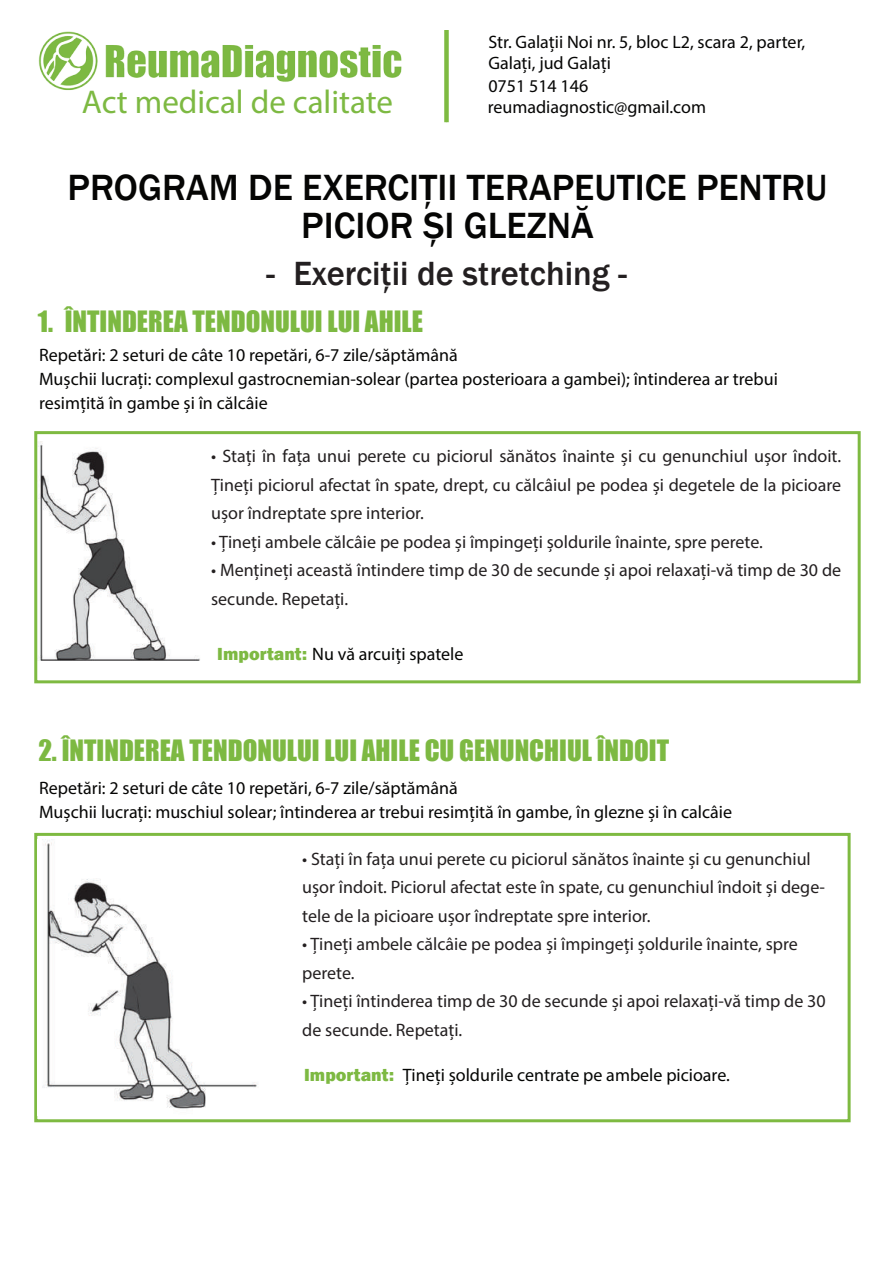
<style>
.page{position:relative;width:893px;height:1263px;background:#fff}
.page>*{position:absolute;margin:0;border:0;box-sizing:border-box;transform-origin:0 0}
.t1{font:500 37.5px/37.5px "Franklin Gothic";color:#050504;text-align:center}
.t2{font:500 34.5px "Franklin Gothic";color:#231f20}
.t3{font:33px "Myriad Pro";color:#7db942}
.t4{font:27px "Impact";color:#7db942}
.t5{font:18px/28.5px "Myriad Pro";color:#231f20}
.t6{font:18px/24px "Myriad Pro";color:#050504}
.t7{font:18px "Myriad Pro";color:#040503}
.s1{font-family:"Franklin Gothic";font-weight:800;color:#7db942}
</style>
<div class="page">
<img style="left:38px;top:442px;width:162px;height:219px">
<img style="left:38px;top:31px;width:364px;height:60px">
<div style="left:444px;top:30px;width:5px;height:92px;background:#7eba41"></div>
<div style="left:34px;top:431px;width:827px;height:252px;border:3px solid #7eba41"></div>
<div style="left:34px;top:833px;width:817px;height:289px;border:3px solid #7eba41"></div>
<img style="left:42px;top:839px;width:216px;height:270px">
<p class="t6" style="left:488px;top:30px;width:318px;line-height:21.6px">Str. Galații Noi nr. 5, bloc L2, scara 2, parter,<br>Galați, jud Galați</p>
<h3 class="t3" style="left:82px;top:81px;width:313px">Act medical de calitate</h3>
<p class="t6" style="left:488px;top:76px;width:220px;line-height:20.2px">0751 514 146 reumadiagnostic@gmail.com</p>
<h1 class="t1" style="left:68px;top:169px;width:761px">PROGRAM DE EXERCIȚII TERAPEUTICE PENTRU<br>PICIOR ȘI GLEZNĂ</h1>
<h2 class="t2" style="left:266px;top:252px;width:362px">- Exerciții de stretching -</h2>
<h3 class="t4" style="left:38px;top:301px;width:387px">1. ÎNTINDEREA TENDONULUI LUI AHILE</h3>
<p class="t6" style="left:39px;top:342px;width:740px">Repetări: 2 seturi de câte 10 repetări, 6-7 zile/săptămână<br>Mușchii lucrați: complexul gastrocnemian-solear (partea posterioara a gambei); întinderea ar trebui resimțită în gambe și în călcâie</p>
<p class="t5" style="left:211px;top:441px;width:632px;text-align:justify">• Stați în fața unui perete cu piciorul sănătos înainte și cu genunchiul ușor îndoit.<br>Țineți piciorul afectat în spate, drept, cu călcâiul pe podea și degetele de la picioare ușor îndreptate spre interior.</p>
<p class="t5" style="left:211px;top:527px;width:553px">• Țineți ambele călcâie pe podea și împingeți șoldurile înainte, spre perete.</p>
<p class="t5" style="left:211px;top:555px;width:632px">• Mențineți această întindere timp de 30 de secunde și apoi relaxați-vă timp de 30 de secunde. Repetați.</p>
<p class="t7" style="left:217px;top:643px;width:248px"><span class="s1">Important:</span> Nu vă arcuiți spatele</p>
<h3 class="t4" style="left:38px;top:729px;width:632px">2. ÎNTINDEREA TENDONULUI LUI AHILE CU GENUNCHIUL ÎNDOIT</h3>
<p class="t6" style="left:39px;top:775px;width:694px">Repetări: 2 seturi de câte 10 repetări, 6-7 zile/săptămână<br>Mușchii lucrați: muschiul solear; întinderea ar trebui resimțită în gambe, în glezne și în calcâie</p>
<p class="t5" style="left:302px;top:844px;width:524px">• Stați în fața unui perete cu piciorul sănătos înainte și cu genunchiul ușor îndoit. Piciorul afectat este în spate, cu genunchiul îndoit și dege&shy;tele de la picioare ușor îndreptate spre interior.</p>
<p class="t5" style="left:302px;top:930px;width:497px">• Țineți ambele călcâie pe podea și împingeți șoldurile înainte, spre perete.</p>
<p class="t5" style="left:302px;top:987px;width:525px">• Țineți întinderea timp de 30 de secunde și apoi relaxați-vă timp de 30 de secunde. Repetați.</p>
<p class="t7" style="left:304px;top:1064px;width:427px"><span class="s1">Important:</span> Țineți șoldurile centrate pe ambele picioare.</p>
</div>
